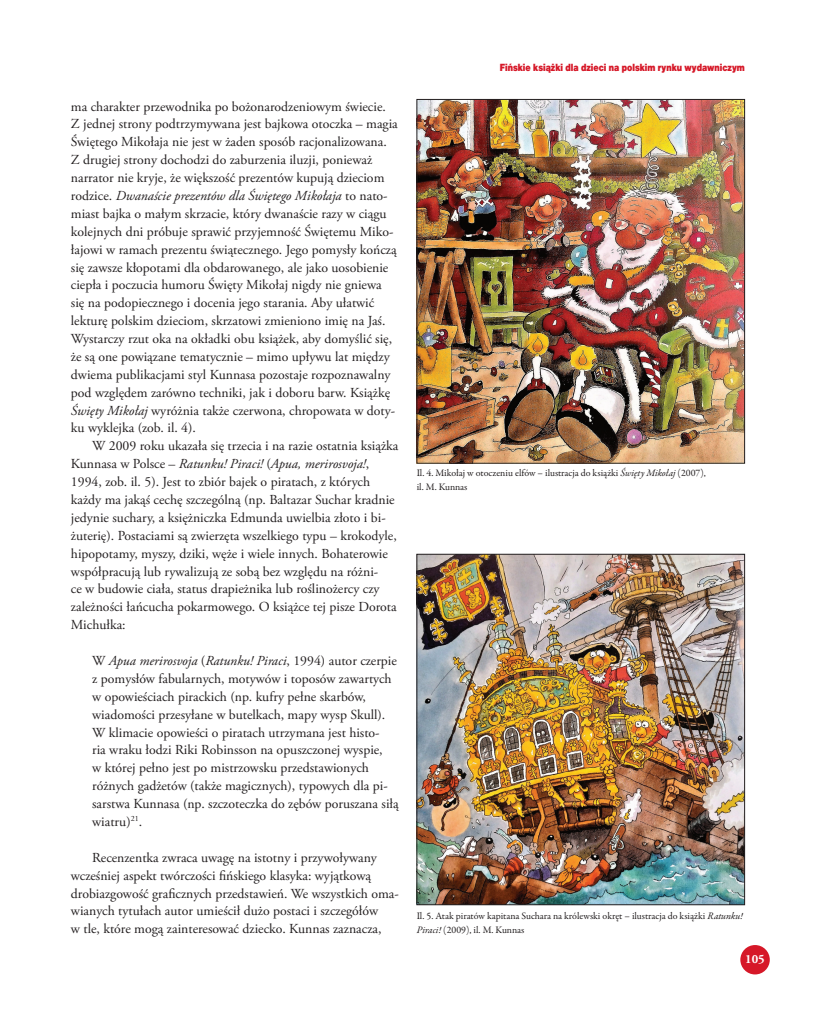
<style>
.page{position:relative;width:837px;height:1014px;background:#fff}
.page>*{position:absolute;margin:0;border:0;box-sizing:border-box;transform-origin:0 0}
.t1{font:13.75px/17.9px "Adobe Garamond Pro";color:#231f20}
.t2{font:700 12.5px "Adobe Garamond Pro";color:#fff}
.t3{font:10px/13.8px "Garamond Premr Pro";color:#231f20}
.t4{font:10px "Switzer C Cnd EFN Black";color:#d61828}
.s1{font-style:italic}
</style>
<div class="page">
<div style="left:740px;top:944px;width:29px;height:30px;background:#d61828;border-radius:50%"></div>
<img style="left:418px;top:101px;width:324px;height:360px">
<div style="left:416px;top:99px;width:328px;height:364px;border:1px solid #231f20"></div>
<img style="left:418px;top:556px;width:324px;height:346px">
<div style="left:416px;top:554px;width:328px;height:350px;border:1px solid #231f20"></div>
<p class="t1" style="left:71px;top:98px;width:328px">ma charakter przewodnika po bożonarodzeniowym świecie.<br>Z jednej strony podtrzymywana jest bajkowa otoczka – magia Świętego Mikołaja nie jest w żaden sposób racjonalizowana.<br>Z drugiej strony dochodzi do zaburzenia iluzji, ponieważ narrator nie kryje, że większość prezentów kupują dzieciom rodzice. <span class="s1">Dwanaście prezentów dla Świętego Mikołaja</span> to nato&shy;miast bajka o małym skrzacie, który dwanaście razy w ciągu kolejnych dni próbuje sprawić przyjemność Świętemu Miko&shy;łajowi w ramach prezentu świątecznego. Jego pomysły kończą się zawsze kłopotami dla obdarowanego, ale jako uosobienie ciepła i poczucia humoru Święty Mikołaj nigdy nie gniewa się na podopiecznego i docenia jego starania. Aby ułatwić lekturę polskim dzieciom, skrzatowi zmieniono imię na Jaś.<br>Wystarczy rzut oka na okładki obu książek, aby domyślić się, że są one powiązane tematycznie – mimo upływu lat między dwiema publikacjami styl Kunnasa pozostaje rozpoznawalny pod względem zarówno techniki, jak i doboru barw. Książkę <span class="s1">Święty Mikołaj</span> wyróżnia także czerwona, chropowata w doty&shy;ku wyklejka (zob. il. 4).</p>
<p class="t1" style="left:71px;top:437px;width:329px;text-indent:21px">W 2009 roku ukazała się trzecia i na razie ostatnia książka Kunnasa w Polsce – <span class="s1">Ratunku! Piraci!</span> (<span class="s1">Apua, merirosvoja!</span>, 1994, zob. il. 5). Jest to zbiór bajek o piratach, z których każdy ma jakąś cechę szczególną (np. Baltazar Suchar kradnie jedynie suchary, a księżniczka Edmunda uwielbia złoto i bi&shy;żuterię). Postaciami są zwierzęta wszelkiego typu – krokodyle, hipopotamy, myszy, dziki, węże i wiele innych. Bohaterowie współpracują lub rywalizują ze sobą bez względu na różni-<br>ce w budowie ciała, status drapieżnika lub roślinożercy czy zależności łańcucha pokarmowego. O książce tej pisze Dorota Michułka:</p>
<p class="t1" style="left:92px;top:652px;width:308px">W <span class="s1">Apua merirosvoja</span> (<span class="s1">Ratunku! Piraci</span>, 1994) autor czerpie z pomysłów fabularnych, motywów i toposów zawartych w opowieściach pirackich (np. kufry pełne skarbów, wiadomości przesyłane w butelkach, mapy wysp Skull).<br>W klimacie opowieści o piratach utrzymana jest histo-<br>ria wraku łodzi Riki Robinsson na opuszczonej wyspie,<br>w której pełno jest po mistrzowsku przedstawionych różnych gadżetów (także magicznych), typowych dla pi&shy;sarstwa Kunnasa (np. szczoteczka do zębów poruszana siłą wiatru)<sup>21</sup>.</p>
<p class="t1" style="left:71px;top:848px;width:329px;text-indent:21px">Recenzentka zwraca uwagę na istotny i przywoływany wcześniej aspekt twórczości fińskiego klasyka: wyjątkową drobiazgowość graficznych przedstawień. We wszystkich oma&shy;wianych tytułach autor umieścił dużo postaci i szczegółów<br>w tle, które mogą zainteresować dziecko. Kunnas zaznacza,</p>
<p class="t4" style="left:499px;top:61px;width:246px">Fińskie książki dla dzieci na polskim rynku wydawniczym</p>
<p class="t3" style="left:416px;top:466px;width:290px">Il. 4. Mikołaj w otoczeniu elfów – ilustracja do książki <span class="s1">Święty Mikołaj</span> (2007), il. M. Kunnas</p>
<p class="t3" style="left:416px;top:909px;width:328px">Il. 5. Atak piratów kapitana Suchara na królewski okręt – ilustracja do książki <span class="s1">Ratunku!<br>Piraci!</span> (2009), il. M. Kunnas</p>
<p class="t2" style="left:745px;top:951px;width:21px">105</p>
</div>
